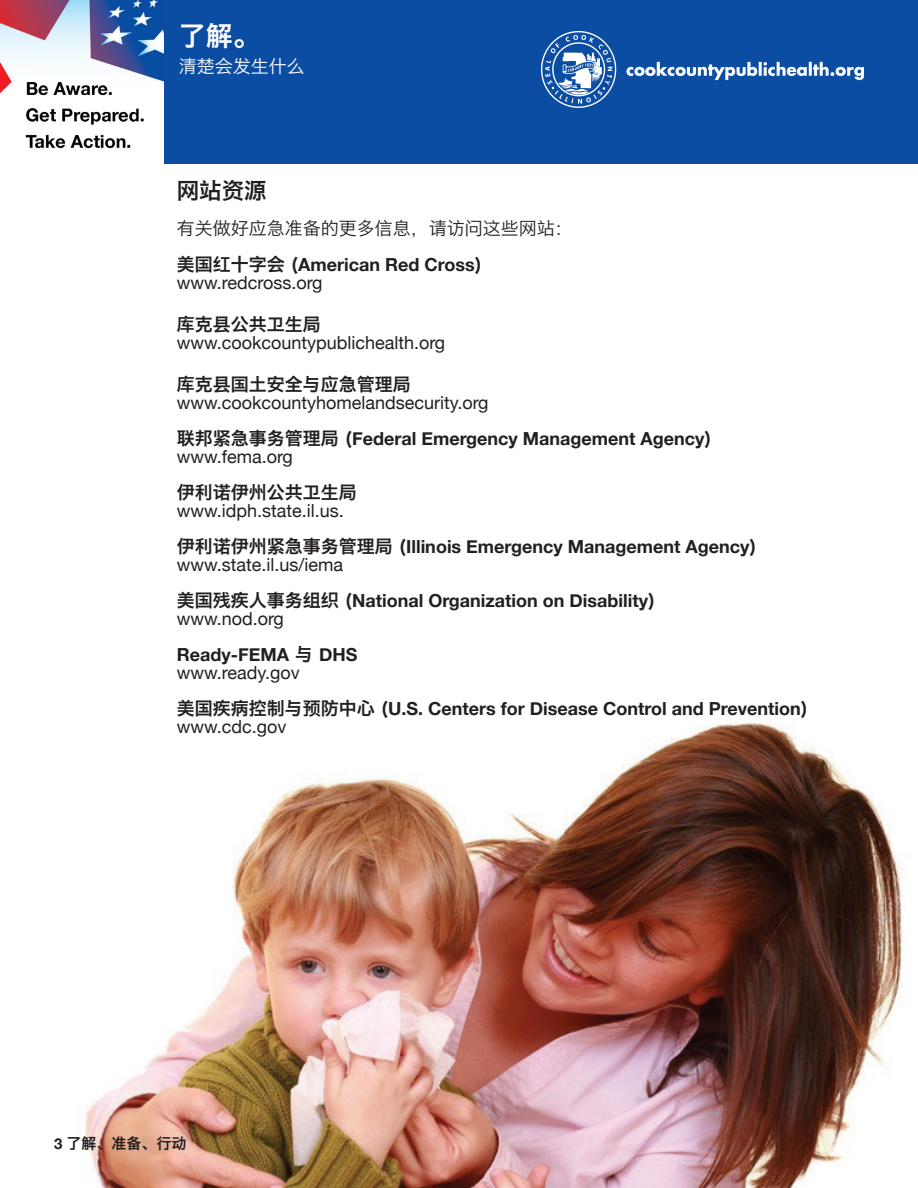
<style>
.page{position:relative;width:918px;height:1188px;background:#fff}
.page>*{position:absolute;margin:0;border:0;box-sizing:border-box;transform-origin:0 0}
.TOC_body_copy_main{font:27px "Hiragino Sans GB W6";color:#fff}
.t1{font:22.5px "Hiragino Sans GB W6";color:#231f20}
.t2{font:700 18px "Helvetica Neue";color:#231f20}
.t3{font:18px "Helvetica Neue";color:#231f20}
.t4{font:18px "Hiragino Sans GB W6";color:#231f20}
.t5{font:18px "Hiragino Sans GB W3";color:#231f20}
.TOC_body_copy_sub{font:18px "Hiragino Sans GB W3";color:#fff}
.t6{font:15px "Hiragino Sans GB W6";color:#231f20}
.s1{font-family:"Hiragino Sans GB W6";font-weight:400}
.s2{font-family:"Helvetica Neue";font-weight:700}
</style>
<div class="page">
<div style="left:0;top:0;width:918px;height:163px;background:#0b4da3"></div>
<img style="left:84px;top:719px;width:819px;height:469px">
<img style="left:542px;top:32px;width:322px;height:75px">
<img style="left:0;top:0;width:163px;height:163px">
<p class="TOC_body_copy_main" style="left:179px;top:18px;width:82px">了解。</p>
<p class="TOC_body_copy_sub" style="left:179px;top:55px;width:127px">清楚会发生什么</p>
<p class="t1" style="left:177px;top:176px;width:91px">网站资源</p>
<p class="t5" style="left:177px;top:217px;width:397px">有关做好应急准备的更多信息，请访问这些网站：</p>
<p class="t2" style="left:177px;top:251px;width:307px"><span class="s1">美国红十字会 (</span>American Red Cross<span class="s1">)</span></p>
<p class="t3" style="left:177px;top:270px;width:147px">www.redcross.org</p>
<p class="t4" style="left:177px;top:313px;width:146px">库克县公共卫生局</p>
<p class="t3" style="left:177px;top:330px;width:270px">www.cookcountypublichealth.org</p>
<p class="t4" style="left:177px;top:373px;width:235px">库克县国土安全与应急管理局</p>
<p class="t3" style="left:177px;top:390px;width:313px">www.cookcountyhomelandsecurity.org</p>
<p class="t2" style="left:177px;top:425px;width:537px"><span class="s1">联邦紧急事务管理局 (</span>Federal Emergency Management Agency<span class="s1">)</span></p>
<p class="t3" style="left:177px;top:444px;width:118px">www.fema.org</p>
<p class="t4" style="left:177px;top:481px;width:182px">伊利诺伊州公共卫生局</p>
<p class="t3" style="left:177px;top:498px;width:168px">www.idph.state.il.us.</p>
<p class="t2" style="left:177px;top:533px;width:581px"><span class="s1">伊利诺伊州紧急事务管理局 (</span>Illinois Emergency Management Agency<span class="s1">)</span></p>
<p class="t3" style="left:177px;top:552px;width:168px">www.state.il.us/iema</p>
<p class="t2" style="left:177px;top:587px;width:480px"><span class="s1">美国残疾人事务组织 (</span>National Organization on Disability<span class="s1">)</span></p>
<p class="t3" style="left:177px;top:606px;width:109px">www.nod.org</p>
<p class="t2" style="left:177px;top:641px;width:182px">Ready-FEMA <span class="s1">与</span> DHS</p>
<p class="t3" style="left:177px;top:660px;width:124px">www.ready.gov</p>
<p class="t2" style="left:177px;top:695px;width:633px"><span class="s1">美国疾病控制与预防中心 (</span>U.S. Centers for Disease Control and Prevention<span class="s1">)</span></p>
<p class="t3" style="left:177px;top:714px;width:111px">www.cdc.gov</p>
<p class="t6" style="left:54px;top:1133px;width:134px"><span class="s2">3</span> 了解、准备、行动</p>
</div>
